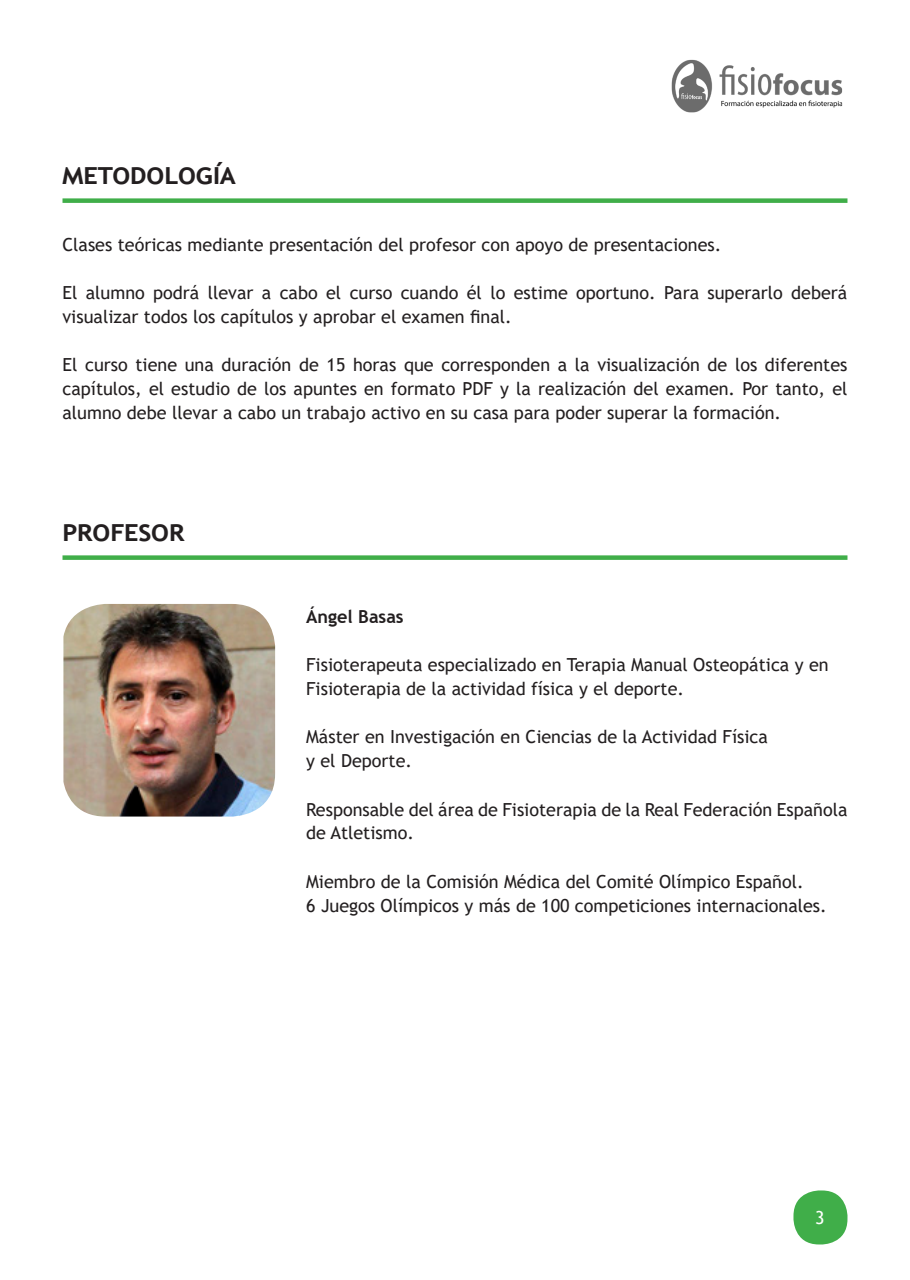
<style>
.page{position:relative;width:910px;height:1280px;background:#fff}
.page>*{position:absolute;margin:0;border:0;box-sizing:border-box;transform-origin:0 0}
.t1{font:700 30px "Trebuchet MS";color:#231f20}
.t2{font:18px/24px "Trebuchet MS";color:#231f20}
.t3{font:700 18px "Trebuchet MS";color:#231f20}
.t4{font:18px "Trebuchet MS";color:#fff}
</style>
<div class="page">
<div style="left:793px;top:1190px;width:54px;height:54px;background:#40ae49;border-radius:26px"></div>
<div style="left:63px;top:555px;width:784px;height:5px;background:#40ae49"></div>
<img style="left:63px;top:604px;width:212px;height:212px">
<img style="left:671px;top:59px;width:172px;height:54px">
<div style="left:63px;top:198px;width:784px;height:5px;background:#40ae49"></div>
<h1 class="t1" style="left:63px;top:155px;width:175px">metodología</h1>
<p class="t2" style="left:63px;top:233px;width:660px">Clases teóricas mediante presentación del profesor con apoyo de presentaciones.</p>
<p class="t2" style="left:63px;top:281px;width:786px">El alumno podrá llevar a cabo el curso cuando él lo estime oportuno. Para superarlo deberá visualizar todos los capítulos y aprobar el examen final.</p>
<p class="t2" style="left:63px;top:353px;width:786px;text-align:justify">El curso tiene una duración de 15 horas que corresponden a la visualización de los diferentes capítulos, el estudio de los apuntes en formato PDF y la realización del examen. Por tanto, el alumno debe llevar a cabo un trabajo activo en su casa para poder superar la formación.</p>
<h1 class="t1" style="left:63px;top:511px;width:121px">profesor</h1>
<p class="t3" style="left:306px;top:606px;width:99px">Ángel Basas</p>
<p class="t2" style="left:306px;top:653px;width:524px">Fisioterapeuta especializado en Terapia Manual Osteopática y en<br>Fisioterapia de la actividad física y el deporte.</p>
<p class="t2" style="left:306px;top:725px;width:463px">Máster en Investigación en Ciencias de la Actividad Física y el Deporte.</p>
<p class="t2" style="left:306px;top:797px;width:543px">Responsable del área de Fisioterapia de la Real Federación Española de Atletismo.</p>
<p class="t2" style="left:306px;top:869px;width:522px">Miembro de la Comisión Médica del Comité Olímpico Español.<br>6 Juegos Olímpicos y más de 100 competiciones internacionales.</p>
<p class="t4" style="left:815px;top:1206px;width:11px">3</p>
</div>
